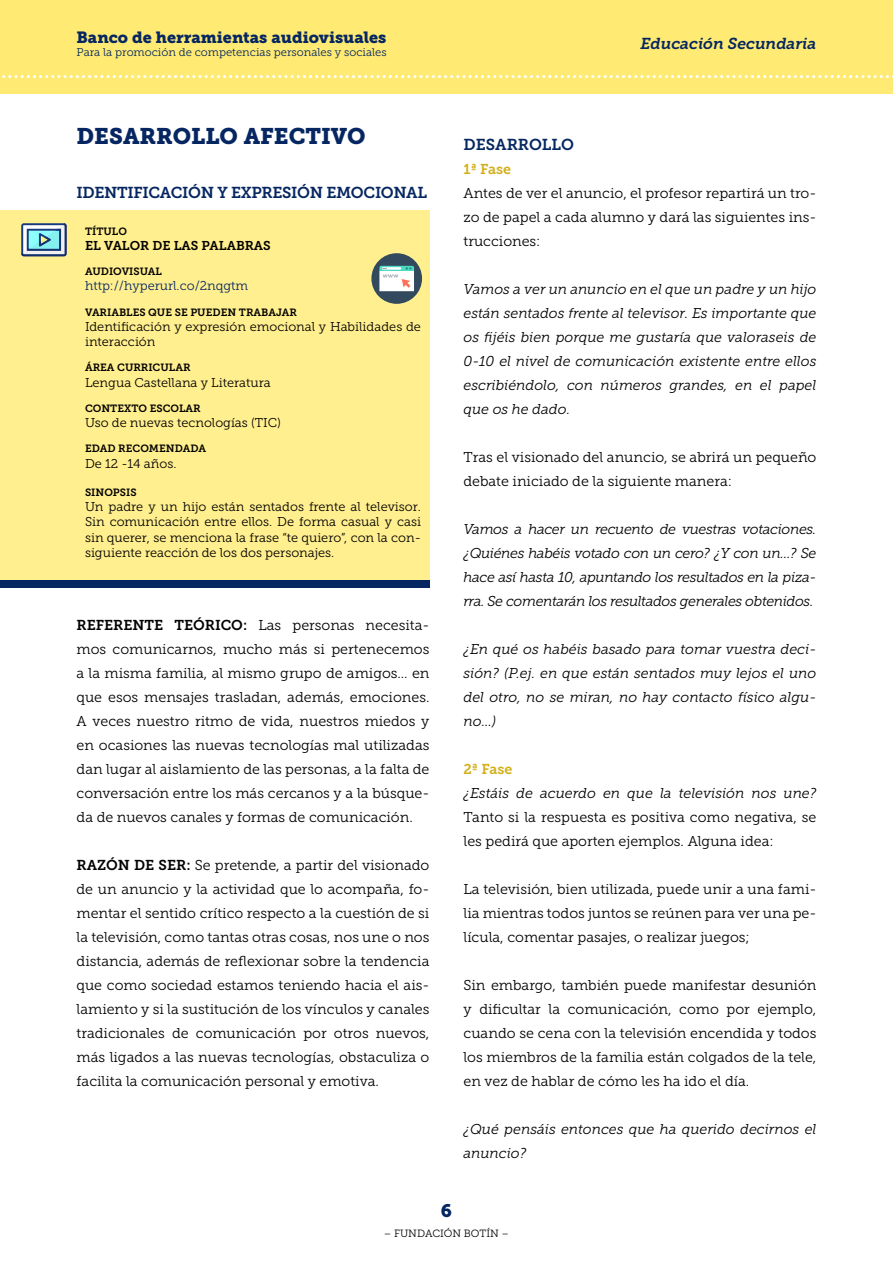
<style>
.page{position:relative;width:893px;height:1263px;background:#fff}
.page>*{position:absolute;margin:0;border:0;box-sizing:border-box;transform-origin:0 0}
.Titulo{font:22.5px "Museo Slab 900";color:#052661}
.t1{font:18px "Museo Slab 900";color:#052661}
.t2{font:16.2px "Museo Slab 900";color:#052661}
.Seccion{font:15.75px "Museo Slab 700";letter-spacing:-.02em;color:#052661}
.t3{font:italic 15.75px "Museo Slab 700";color:#052661}
.Nivel_3{font:15.75px "Museo Slab 700";color:#052661}
.t4{font:14.25px/24px "Museo Slab 300";color:#000;text-align:justify}
.t5{font:italic 14.25px/24px "Museo Slab 300";letter-spacing:-.005em;color:#000;text-align:justify}
.t6{font:14.25px "Museo Slab 700";color:#d3b019}
.t7{font:12.75px/15.3px "Museo Slab 300";color:#000}
.t8{font:12.75px "Museo Slab 300";color:#052661}
.t9{font:12.75px "Museo Slab 700";color:#000}
.t10{font:11.25px "Museo Slab 300";color:#052661}
.t11{font:10.5px "Museo Slab 700";color:#000}
.t12{font:10.5px "Museo Slab 300";color:#000}
.s1{font-family:"Museo Slab 700"}
.s2{font-style:italic}
</style>
<div class="page">
<div style="left:0;top:0;width:893px;height:94px;background:#ffeb73"></div>
<svg style="left:2px;top:75px;width:891px;height:3px"></svg>
<div style="left:0;top:210px;width:429px;height:378px;background:#ffef8f"></div>
<div style="left:0;top:580px;width:429px;height:8px;background:#052661"></div>
<div style="left:371px;top:253px;width:51px;height:51px;background:#334a5e;border-radius:50%"></div>
<svg style="left:379px;top:266px;width:35px;height:25px"></svg>
<svg style="left:21px;top:223px;width:46px;height:33px;background:#82adc2"></svg>
<p class="t2" style="left:77px;top:28px;width:311px">Banco de herramientas audiovisuales</p>
<p class="t10" style="left:77px;top:46px;width:312px">Para la promoción de competencias personales y sociales</p>
<p class="Titulo" style="left:77px;top:123px;width:291px">DESARROLLO AFECTIVO</p>
<p class="Seccion" style="left:77px;top:184px;width:352px">IDENTIFICACIÓN Y EXPRESIÓN EMOCIONAL</p>
<p class="t11" style="left:85px;top:225px;width:43px">TÍTULO</p>
<p class="t9" style="left:85px;top:238px;width:187px">EL VALOR DE LAS PALABRAS</p>
<p class="t11" style="left:85px;top:266px;width:78px">AUDIOVISUAL</p>
<p class="t8" style="left:85px;top:279px;width:165px">http://hyperurl.co/2nqgtm</p>
<p class="t11" style="left:85px;top:306px;width:213px">VARIABLES QUE SE PUEDEN TRABAJAR</p>
<p class="t7" style="left:85px;top:319px;width:337px">Identificación y expresión emocional y Habilidades de interacción</p>
<p class="t11" style="left:85px;top:362px;width:107px">ÁREA CURRICULAR</p>
<p class="t7" style="left:85px;top:375px;width:187px">Lengua Castellana y Literatura</p>
<p class="t11" style="left:85px;top:402px;width:117px">CONTEXTO ESCOLAR</p>
<p class="t7" style="left:85px;top:415px;width:198px">Uso de nuevas tecnologías (TIC)</p>
<p class="t11" style="left:85px;top:443px;width:123px">EDAD RECOMENDADA</p>
<p class="t7" style="left:85px;top:456px;width:93px">De 12 -14 años.</p>
<p class="t11" style="left:85px;top:486px;width:53px">SINOPSIS</p>
<p class="t7" style="left:85px;top:499px;width:337px;text-align:justify">Un padre y un hijo están sentados frente al televisor.<br>Sin comunicación entre ellos. De forma casual y casi sin querer, se menciona la frase “te quiero”, con la con&shy;siguiente reacción de los dos personajes.</p>
<p class="t4" style="left:77px;top:613px;width:354px"><span class="s1">REFERENTE TEÓRICO:</span> Las personas necesita&shy;mos comunicarnos, mucho más si pertenecemos a la misma familia, al mismo grupo de amigos… en que esos mensajes trasladan, además, emociones.<br>A veces nuestro ritmo de vida, nuestros miedos y en ocasiones las nuevas tecnologías mal utilizadas dan lugar al aislamiento de las personas, a la falta de conversación entre los más cercanos y a la búsque&shy;da de nuevos canales y formas de comunicación.</p>
<p class="t4" style="left:77px;top:853px;width:354px"><span class="s1">RAZÓN DE SER:</span> Se pretende, a partir del visionado de un anuncio y la actividad que lo acompaña, fo&shy;mentar el sentido crítico respecto a la cuestión de si la televisión, como tantas otras cosas, nos une o nos distancia, además de reflexionar sobre la tendencia que como sociedad estamos teniendo hacia el ais&shy;lamiento y si la sustitución de los vínculos y canales tradicionales de comunicación por otros nuevos, más ligados a las nuevas tecnologías, obstaculiza o facilita la comunicación personal y emotiva.</p>
<p class="t3" style="left:640px;top:34px;width:177px">Educación Secundaria</p>
<p class="Nivel_3" style="left:463px;top:136px;width:112px">DESARROLLO</p>
<p class="t6" style="left:463px;top:161px;width:49px">1ª Fase</p>
<p class="t4" style="left:463px;top:181px;width:354px">Antes de ver el anuncio, el profesor repartirá un tro&shy;zo de papel a cada alumno y dará las siguientes ins&shy;trucciones:</p>
<p class="t5" style="left:463px;top:277px;width:354px">Vamos a ver un anuncio en el que un padre y un hijo están sentados frente al televisor. Es importante que os fijéis bien porque me gustaría que valoraseis de 0-10 el nivel de comunicación existente entre ellos escribiéndolo, con números grandes, en el papel que os he dado.</p>
<p class="t4" style="left:463px;top:445px;width:354px">Tras el visionado del anuncio, se abrirá un pequeño debate iniciado de la siguiente manera:</p>
<p class="t5" style="left:463px;top:517px;width:354px">Vamos a hacer un recuento de vuestras votaciones. ¿Quiénes habéis votado con un cero? ¿Y con un…? Se hace así hasta 10, apuntando los resultados en la piza&shy;rra. Se comentarán los resultados generales obtenidos.</p>
<p class="t5" style="left:463px;top:637px;width:354px">¿En qué os habéis basado para tomar vuestra deci&shy;sión? (P.ej. en que están sentados muy lejos el uno del otro, no se miran, no hay contacto físico algu&shy;no…)</p>
<p class="t6" style="left:463px;top:761px;width:50px">2ª Fase</p>
<p class="t4" style="left:463px;top:781px;width:354px"><span class="s2">¿Estáis de acuerdo en que la televisión nos une?<br></span>Tanto si la respuesta es positiva como negativa, se les pedirá que aporten ejemplos. Alguna idea:</p>
<p class="t4" style="left:463px;top:877px;width:354px">La televisión, bien utilizada, puede unir a una fami&shy;lia mientras todos juntos se reúnen para ver una pe&shy;lícula, comentar pasajes, o realizar juegos;</p>
<p class="t4" style="left:463px;top:973px;width:354px">Sin embargo, también puede manifestar desunión y dificultar la comunicación, como por ejemplo, cuando se cena con la televisión encendida y todos los miembros de la familia están colgados de la tele, en vez de hablar de cómo les ha ido el día.</p>
<p class="t5" style="left:463px;top:1117px;width:354px">¿Qué pensáis entonces que ha querido decirnos el anuncio?</p>
<p class="t1" style="left:441px;top:1201px;width:13px">6</p>
<p class="t12" style="left:384px;top:1227px;width:127px">– FUNDACIÓN BOTÍN –</p>
</div>
